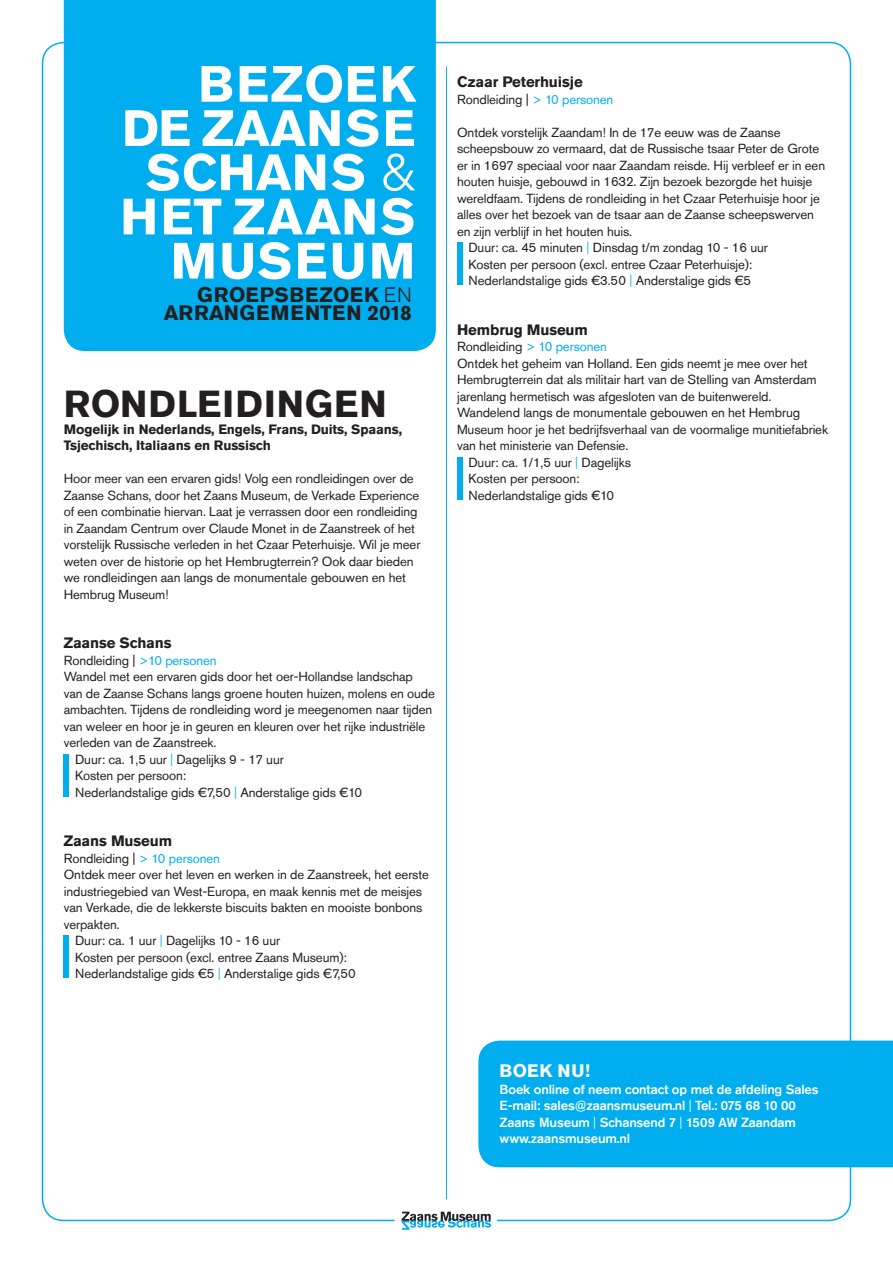
<style>
.page{position:relative;width:893px;height:1263px;background:#fff}
.page>*{position:absolute;margin:0;border:0;box-sizing:border-box;transform-origin:0 0}
.HSTUKKOP{font:700 50.55px/44.2px "Akzidenz Grotesk Std";letter-spacing:.045em;color:#fff;text-align:right}
.HSTUKKOP-2{font:700 50.55px/44.2px "Akzidenz Grotesk Std";letter-spacing:.005em;color:#fff;text-align:center}
.HSTUKKOP-3{font:700 37.5px "Akzidenz Grotesk Std";letter-spacing:.03em;color:#231f20}
.HSTUKKOP-4{font:700 20.85px/18.1px "Akzidenz Grotesk Std";letter-spacing:.025em;color:#231f20;text-align:right}
.ZM_kopje{font:700 18px "Akzidenz Grotesk Std";letter-spacing:.035em;color:#fff}
.TUSSENKOP{font:700 15px "Akzidenz Grotesk Std";letter-spacing:-.01em;color:#231f20}
.intro_bold{font:700 13.5px/16.5px "Akzidenz Grotesk Std";letter-spacing:-.01em;color:#231f20}
.ZM_plat{font:13.2px/16.5px "Akzidenz Grotesk Std";letter-spacing:-.01em;color:#231f20}
.ZM_plat-2{font:500 13.2px "Akzidenz Grotesk Std";letter-spacing:-.01em;color:#fff}
.s1{font-family:"Avenir";font-weight:300}
.s2{font-weight:300}
.s3{color:#00aeef}
.s4{font-weight:300;color:#00aeef}
</style>
<div class="page">
<svg style="left:402px;top:1212px;width:89px;height:18px"></svg>
<div style="left:64px;top:754px;width:5px;height:42px;background:#00aeef"></div>
<div style="left:64px;top:935px;width:5px;height:43px;background:#00aeef"></div>
<div style="left:457px;top:242px;width:5px;height:43px;background:#00aeef"></div>
<div style="left:457px;top:457px;width:5px;height:42px;background:#00aeef"></div>
<div style="left:64px;top:0;width:372px;height:351px;background:#00aeef"></div>
<hr style="left:446px;top:66px;width:1px;height:1133px;background:#00aeef">
<div style="left:478px;top:1040px;width:415px;height:127px;background:#00aeef"></div>
<p class="HSTUKKOP" style="left:198px;top:62px;width:219px">BEZOEK</p>
<p class="HSTUKKOP-2" style="left:122px;top:106px;width:296px">DE ZAANSE<br>SCHANS <span class="s1">&amp;</span></p>
<p class="HSTUKKOP" style="left:120px;top:195px;width:297px">HET ZAANS<br>MUSEUM</p>
<p class="HSTUKKOP-4" style="left:164px;top:286px;width:250px">GROEPSBEZOEK <span class="s2">EN<br></span>ARRANGEMENTEN 2018</p>
<p class="HSTUKKOP-3" style="left:64px;top:382px;width:324px">RONDLEIDINGEN</p>
<p class="intro_bold" style="left:64px;top:421px;width:340px">Mogelijk in Nederlands, Engels, Frans, Duits, Spaans,<br>Tsjechisch, Italiaans en Russisch</p>
<p class="ZM_plat" style="left:64px;top:470px;width:358px">Hoor meer van een ervaren gids! Volg een rondleidingen over de Zaanse Schans, door het Zaans Museum, de Verkade Experience of een combinatie hiervan. Laat je verrassen door een rondleiding in Zaandam Centrum over Claude Monet in de Zaanstreek of het vorstelijk Russische verleden in het Czaar Peterhuisje. Wil je meer weten over de historie op het Hembrugterrein? Ook daar bieden we rondleidingen aan langs de monumentale gebouwen en het Hembrug Museum!</p>
<p class="TUSSENKOP" style="left:64px;top:634px;width:109px">Zaanse Schans</p>
<p class="ZM_plat" style="left:64px;top:652px;width:154px">Rondleiding | <span class="s3">&gt;10 personen</span></p>
<p class="ZM_plat" style="left:64px;top:668px;width:373px">Wandel met een ervaren gids door het oer-Hollandse landschap van de Zaanse Schans langs groene houten huizen, molens en oude ambachten. Tijdens de rondleiding word je meegenomen naar tijden van weleer en hoor je in geuren en kleuren over het rijke industriële verleden van de Zaanstreek.</p>
<p class="ZM_plat" style="left:75px;top:751px;width:210px">Duur: ca. 1,5 uur <span class="s4">|</span> Dagelijks 9 - 17 uur</p>
<p class="ZM_plat" style="left:75px;top:767px;width:288px">Kosten per persoon:<br>Nederlandstalige gids €7,50 <span class="s4">|</span> Anderstalige gids €10</p>
<p class="TUSSENKOP" style="left:64px;top:832px;width:110px">Zaans Museum</p>
<p class="ZM_plat" style="left:64px;top:850px;width:158px">Rondleiding | <span class="s3">&gt; 10 personen</span></p>
<p class="ZM_plat" style="left:64px;top:866px;width:367px">Ontdek meer over het leven en werken in de Zaanstreek, het eerste industriegebied van West-Europa, en maak kennis met de meisjes van Verkade, die de lekkerste biscuits bakten en mooiste bonbons verpakten.</p>
<p class="ZM_plat" style="left:75px;top:932px;width:206px">Duur: ca. 1 uur <span class="s4">|</span> Dagelijks 10 - 16 uur</p>
<p class="ZM_plat" style="left:75px;top:949px;width:282px">Kosten per persoon (excl. entree Zaans Museum):<br>Nederlandstalige gids €5 <span class="s4">|</span> Anderstalige gids €7,50</p>
<p class="TUSSENKOP" style="left:457px;top:73px;width:127px">Czaar Peterhuisje</p>
<p class="ZM_plat" style="left:457px;top:91px;width:158px">Rondleiding | <span class="s3">&gt; 10 personen</span></p>
<p class="ZM_plat" style="left:457px;top:124px;width:370px">Ontdek vorstelijk Zaandam! In de 17e eeuw was de Zaanse scheepsbouw zo vermaard, dat de Russische tsaar Peter de Grote er in 1697 speciaal voor naar Zaandam reisde. Hij verbleef er in een houten huisje, gebouwd in 1632. Zijn bezoek bezorgde het huisje wereldfaam. Tijdens de rondleiding in het Czaar Peterhuisje hoor je alles over het bezoek van de tsaar aan de Zaanse scheepswerven en zijn verblijf in het houten huis.</p>
<p class="ZM_plat" style="left:468px;top:239px;width:301px">Duur: ca. 45 minuten <span class="s4">|</span> Dinsdag t/m zondag 10 - 16 uur</p>
<p class="ZM_plat" style="left:469px;top:256px;width:285px">Kosten per persoon (excl. entree Czaar Peterhuisje):<br>Nederlandstalige gids €3.50 <span class="s4">|</span> Anderstalige gids €5</p>
<p class="TUSSENKOP" style="left:457px;top:321px;width:132px">Hembrug Museum</p>
<p class="ZM_plat" style="left:457px;top:338px;width:151px">Rondleiding <span class="s3">&gt; 10 personen</span></p>
<p class="ZM_plat" style="left:457px;top:355px;width:372px">Ontdek het geheim van Holland. Een gids neemt je mee over het Hembrugterrein dat als militair hart van de Stelling van Amsterdam jarenlang hermetisch was afgesloten van de buitenwereld.<br>Wandelend langs de monumentale gebouwen en het Hembrug Museum hoor je het bedrijfsverhaal van de voormalige munitiefabriek van het ministerie van Defensie.</p>
<p class="ZM_plat" style="left:468px;top:454px;width:164px">Duur: ca. 1/1,5 uur <span class="s4">|</span> Dagelijks</p>
<p class="ZM_plat" style="left:469px;top:470px;width:147px">Kosten per persoon:<br>Nederlandstalige gids €10</p>
<p class="ZM_kopje" style="left:500px;top:1060px;width:92px">BOEK NU!</p>
<p class="ZM_plat-2" style="left:500px;top:1081px;width:320px">Boek online of neem contact op met de afdeling Sales</p>
<p class="ZM_plat-2" style="left:500px;top:1097px;width:298px">E-mail: sales@zaansmuseum.nl <span class="s2">|</span> Tel.: 075 68 10 00</p>
<p class="ZM_plat-2" style="left:500px;top:1114px;width:298px">Zaans Museum <span class="s2">|</span> Schansend 7 <span class="s2">|</span> 1509 AW Zaandam</p>
<p class="ZM_plat-2" style="left:500px;top:1130px;width:132px">www.zaansmuseum.nl</p>
</div>
